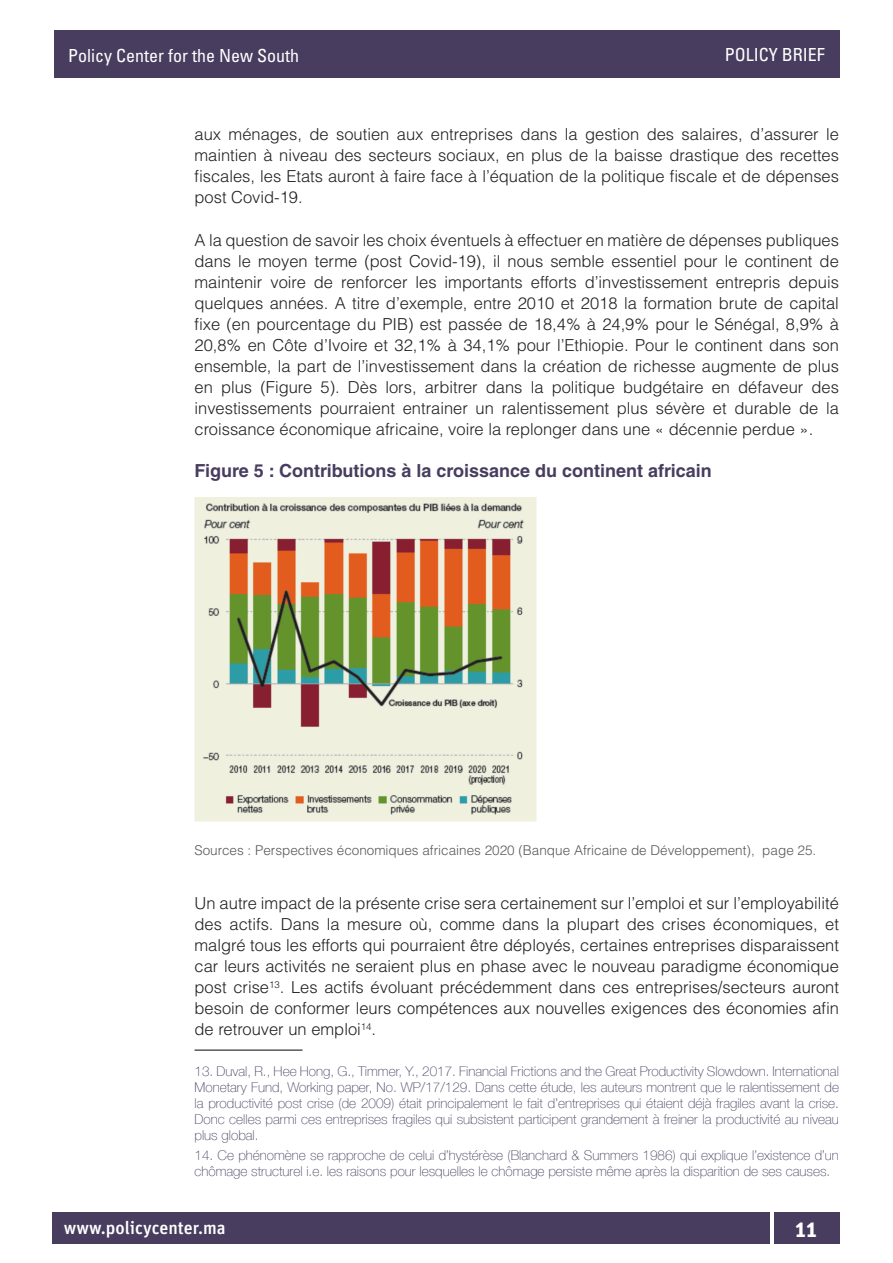
<style>
.page{position:relative;width:893px;height:1263px;background:#fff}
.page>*{position:absolute;margin:0;border:0;box-sizing:border-box;transform-origin:0 0}
.t1{font:700 22.5px "Unit Pro";color:#fff}
.Texte{font:700 18px "Helvetica LT Std";color:#483d5f}
.t2{font:condensed 18px "Univers LT Std";color:#fff}
.t3{font:500 18px "Unit Pro";color:#fff}
.Texte-2{font:300 16.5px/21px "Helvetica LT Std";color:#231f20;text-align:justify}
.FootNote{font:100 13.5px/16.2px "Helvetica Neue LT Com";color:#483d5f;text-align:justify}
.Source{font:300 13.5px "Helvetica LT Std";color:#59585c}
</style>
<div class="page">
<div style="left:52px;top:1212px;width:718px;height:31px;background:#483d5f"></div>
<div style="left:774px;top:1212px;width:65px;height:31px;background:#483d5f"></div>
<div style="left:54px;top:30px;width:785px;height:48px;background:#483d5f"></div>
<img style="left:195px;top:497px;width:342px;height:325px">
<hr style="left:195px;top:1049px;width:108px;height:2px;background:#59585c">
<p class="t2" style="left:68px;top:44px;width:232px">Policy Center for the New South</p>
<p class="t2" style="left:725px;top:43px;width:102px">POLICY BRIEF</p>
<p class="Texte-2" style="left:195px;top:124px;width:646px">aux ménages, de soutien aux entreprises dans la gestion des salaires, d’assurer le maintien à niveau des secteurs sociaux, en plus de la baisse drastique des recettes fiscales, les Etats auront à faire face à l’équation de la politique fiscale et de dépenses post Covid-19.</p>
<p class="Texte-2" style="left:195px;top:229px;width:646px">A la question de savoir les choix éventuels à effectuer en matière de dépenses publiques dans le moyen terme (post Covid-19), il nous semble essentiel pour le continent de maintenir voire de renforcer les importants efforts d’investissement entrepris depuis quelques années. A titre d’exemple, entre 2010 et 2018 la formation brute de capital fixe (en pourcentage du PIB) est passée de 18,4% à 24,9% pour le Sénégal, 8,9% à 20,8% en Côte d’Ivoire et 32,1% à 34,1% pour l’Ethiopie. Pour le continent dans son ensemble, la part de l’investissement dans la création de richesse augmente de plus en plus (Figure 5). Dès lors, arbitrer dans la politique budgétaire en défaveur des investissements pourraient entrainer un ralentissement plus sévère et durable de la croissance économique africaine, voire la replonger dans une « décennie perdue ».</p>
<p class="Texte" style="left:195px;top:459px;width:519px">Figure 5 : Contributions à la croissance du continent africain</p>
<p class="Source" style="left:195px;top:841px;width:623px">Sources : Perspectives économiques africaines 2020 (Banque Africaine de Développement), page 25.</p>
<p class="Texte-2" style="left:195px;top:893px;width:646px">Un autre impact de la présente crise sera certainement sur l’emploi et sur l’employabilité des actifs. Dans la mesure où, comme dans la plupart des crises économiques, et malgré tous les efforts qui pourraient être déployés, certaines entreprises disparaissent car leurs activités ne seraient plus en phase avec le nouveau paradigme économique post crise<sup>13</sup>. Les actifs évoluant précédemment dans ces entreprises/secteurs auront besoin de conformer leurs compétences aux nouvelles exigences des économies afin de retrouver un emploi<sup>14</sup>.</p>
<p class="FootNote" style="left:195px;top:1062px;width:646px">13. Duval, R., Hee Hong, G., Timmer, Y., 2017. Financial Frictions and the Great Productivity Slowdown. International Monetary Fund, Working paper, No. WP/17/129. Dans cette étude, les auteurs montrent que le ralentissement de la productivité post crise (de 2009) était principalement le fait d’entreprises qui étaient déjà fragiles avant la crise.<br>Donc celles parmi ces entreprises fragiles qui subsistent participent grandement à freiner la productivité au niveau plus global.</p>
<p class="FootNote" style="left:195px;top:1146px;width:646px">14. Ce phénomène se rapproche de celui d’hystérèse (Blanchard &amp; Summers 1986) qui explique l’existence d’un chômage structurel i.e. les raisons pour lesquelles le chômage persiste même après la disparition de ses causes.</p>
<p class="t3" style="left:64px;top:1216px;width:164px">www.policycenter.ma</p>
<h1 class="t1" style="left:795px;top:1214px;width:23px">11</h1>
</div>
